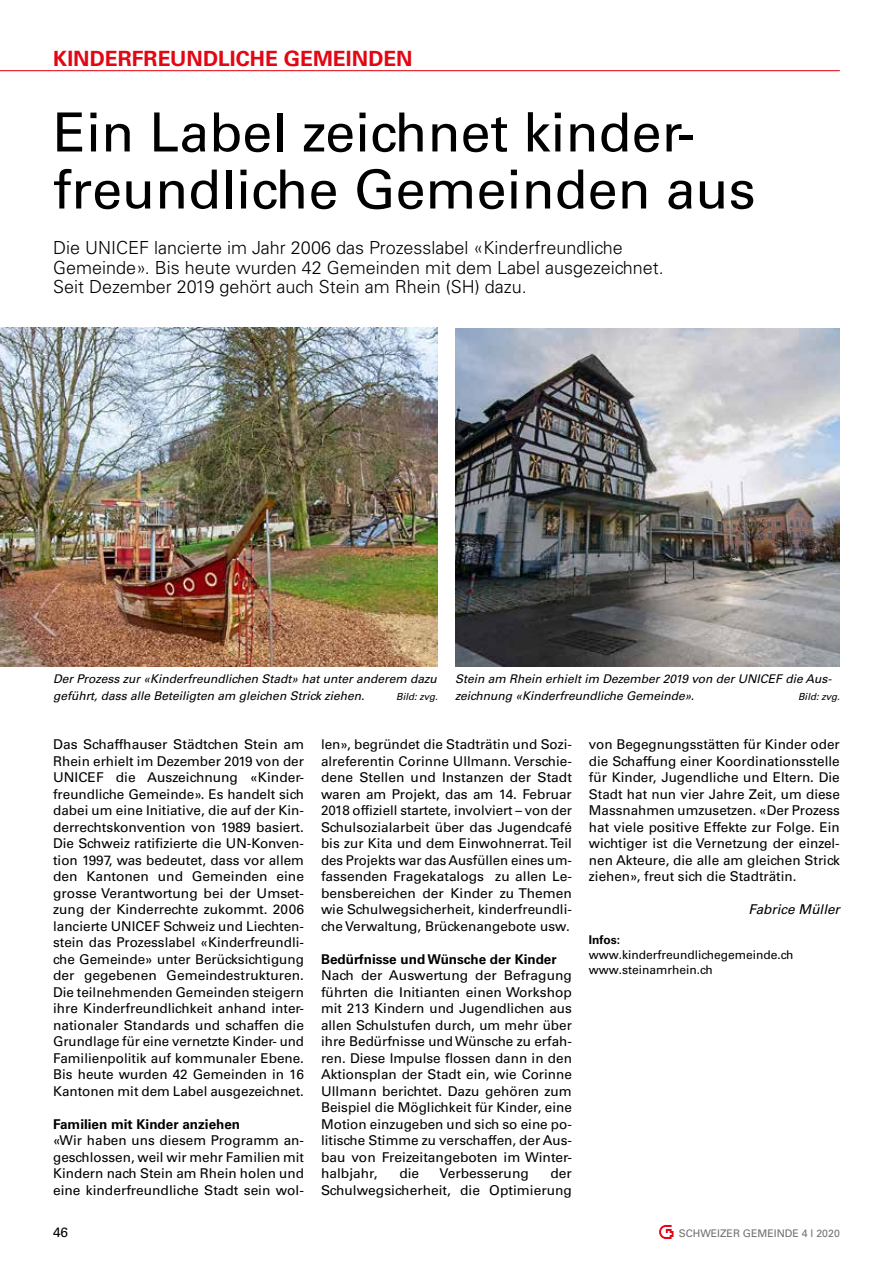
<style>
.page{position:relative;width:893px;height:1263px;background:#fff}
.page>*{position:absolute;margin:0;border:0;box-sizing:border-box;transform-origin:0 0}
.t1{font:54px/57px "Univers LT Std";color:#000}
.t2{font:700 21px "Univers LT Std";letter-spacing:.005em;color:#e30613}
.t3{font:300 18px/19.5px "Univers LT Std";color:#000}
.t4{font:13.5px/16.5px "Univers LT Std";color:#000;text-align:justify}
.t5{font:700 13.5px "Univers LT Std";color:#000}
.t6{font:italic 13.5px "Univers LT Std";color:#000}
.t7{font:italic 12px/16.5px "Univers LT Std";color:#000}
.t8{font:12px/15px "Univers LT Std";color:#000}
.t9{font:700 12px "Univers LT Std";color:#000}
.t10{font:10.5px "Univers LT Std";color:#706f6f}
.t11{font:italic 9.75px "Univers LT Std";color:#000}
</style>
<div class="page">
<hr style="left:0;top:70px;width:840px;height:1px;background:#e30613">
<svg style="left:659px;top:1225px;width:14px;height:14px"></svg>
<img style="left:455px;top:328px;width:385px;height:339px">
<img style="left:0;top:327px;width:438px;height:340px">
<h2 class="t2" style="left:53px;top:46px;width:361px">KINDERFREUNDLICHE GEMEINDEN</h2>
<h1 class="t1" style="left:53px;top:104px;width:704px">Ein Label zeichnet kinder&shy;freundliche Gemeinden aus</h1>
<h3 class="t3" style="left:53px;top:238px;width:612px">Die UNICEF lancierte im Jahr 2006 das Prozesslabel «Kinderfreundliche<br>Gemeinde». Bis heute wurden 42 Gemeinden mit dem Label ausgezeichnet.<br>Seit Dezember 2019 gehört auch Stein am Rhein (SH) dazu.</h3>
<p class="t7" style="left:53px;top:671px;width:385px">Der Prozess zur «Kinderfreundlichen Stadt» hat unter anderem dazu geführt, dass alle Beteiligten am gleichen Strick ziehen.</p>
<p class="t11" style="left:396px;top:690px;width:43px">Bild: zvg.</p>
<p class="t7" style="left:455px;top:671px;width:378px">Stein am Rhein erhielt im Dezember 2019 von der UNICEF die Aus&shy;zeichnung «Kinderfreundliche Gemeinde».</p>
<p class="t11" style="left:798px;top:690px;width:43px">Bild: zvg.</p>
<p class="t4" style="left:53px;top:736px;width:252px">Das Schaffhauser Städtchen Stein am Rhein erhielt im Dezember 2019 von der UNICEF die Auszeichnung «Kinder&shy;freundliche Gemeinde». Es handelt sich dabei um eine Initiative, die auf der Kin&shy;derrechtskonvention von 1989 basiert.<br>Die Schweiz ratifizierte die UN-Konven&shy;tion 1997, was bedeutet, dass vor allem den Kantonen und Gemeinden eine grosse Verantwortung bei der Umset&shy;zung der Kinderrechte zukommt. 2006 lancierte UNICEF Schweiz und Liechten&shy;stein das Prozesslabel «Kinderfreundli&shy;che Gemeinde» unter Berücksichtigung der gegebenen Gemeindestrukturen.<br>Die teilnehmenden Gemeinden steigern ihre Kinderfreundlichkeit anhand inter&shy;nationaler Standards und schaffen die Grundlage für eine vernetzte Kinder- und Familienpolitik auf kommunaler Ebene.<br>Bis heute wurden 42 Gemeinden in 16<br>Kantonen mit dem Label ausgezeichnet.</p>
<p class="t5" style="left:53px;top:1116px;width:189px">Familien mit Kinder anziehen</p>
<p class="t4" style="left:53px;top:1132px;width:252px">«Wir haben uns diesem Programm an&shy;geschlossen, weil wir mehr Familien mit Kindern nach Stein am Rhein holen und eine kinderfreundliche Stadt sein wol-</p>
<p class="t4" style="left:321px;top:736px;width:252px">len», begründet die Stadträtin und Sozi&shy;alreferentin Corinne Ullmann. Verschie&shy;dene Stellen und Instanzen der Stadt waren am Projekt, das am 14. Februar 2018 offiziell startete, involviert – von der Schulsozialarbeit über das Jugendcafé bis zur Kita und dem Einwohnerrat. Teil des Projekts war das Ausfüllen eines um&shy;fassenden Fragekatalogs zu allen Le&shy;bensbereichen der Kinder zu Themen wie Schulwegsicherheit, kinderfreundli&shy;che Verwaltung, Brückenangebote usw.</p>
<p class="t5" style="left:321px;top:951px;width:237px">Bedürfnisse und Wünsche der Kinder</p>
<p class="t4" style="left:321px;top:967px;width:252px">Nach der Auswertung der Befragung führten die Initianten einen Workshop mit 213 Kindern und Jugendlichen aus allen Schulstufen durch, um mehr über ihre Bedürfnisse und Wünsche zu erfah&shy;ren. Diese Impulse flossen dann in den Aktionsplan der Stadt ein, wie Corinne Ullmann berichtet. Dazu gehören zum Beispiel die Möglichkeit für Kinder, eine Motion einzugeben und sich so eine po&shy;litische Stimme zu verschaffen, der Aus&shy;bau von Freizeitangeboten im Winter&shy;halbjahr,</p>
<p class="t4" style="left:399px;top:1165px;width:21px">die</p>
<p class="t4" style="left:440px;top:1165px;width:91px">Verbesserung</p>
<p class="t4" style="left:321px;top:1165px;width:252px;text-align:right">der<br>Schulwegsicherheit, die Optimierung</p>
<p class="t4" style="left:589px;top:736px;width:252px">von Begegnungsstätten für Kinder oder die Schaffung einer Koordinationsstelle für Kinder, Jugendliche und Eltern. Die Stadt hat nun vier Jahre Zeit, um diese Massnahmen umzusetzen. «Der Prozess hat viele positive Effekte zur Folge. Ein wichtiger ist die Vernetzung der einzel&shy;nen Akteure, die alle am gleichen Strick ziehen», freut sich die Stadträtin.</p>
<p class="t6" style="left:749px;top:901px;width:93px">Fabrice Müller</p>
<p class="t9" style="left:589px;top:933px;width:33px">Infos:</p>
<p class="t8" style="left:589px;top:947px;width:206px">www.kinderfreundlichegemeinde.ch www.steinamrhein.ch</p>
<p class="t4" style="left:53px;top:1224px;width:17px">46</p>
<p class="t10" style="left:679px;top:1227px;width:163px">SCHWEIZER GEMEINDE 4 l 2020</p>
</div>
